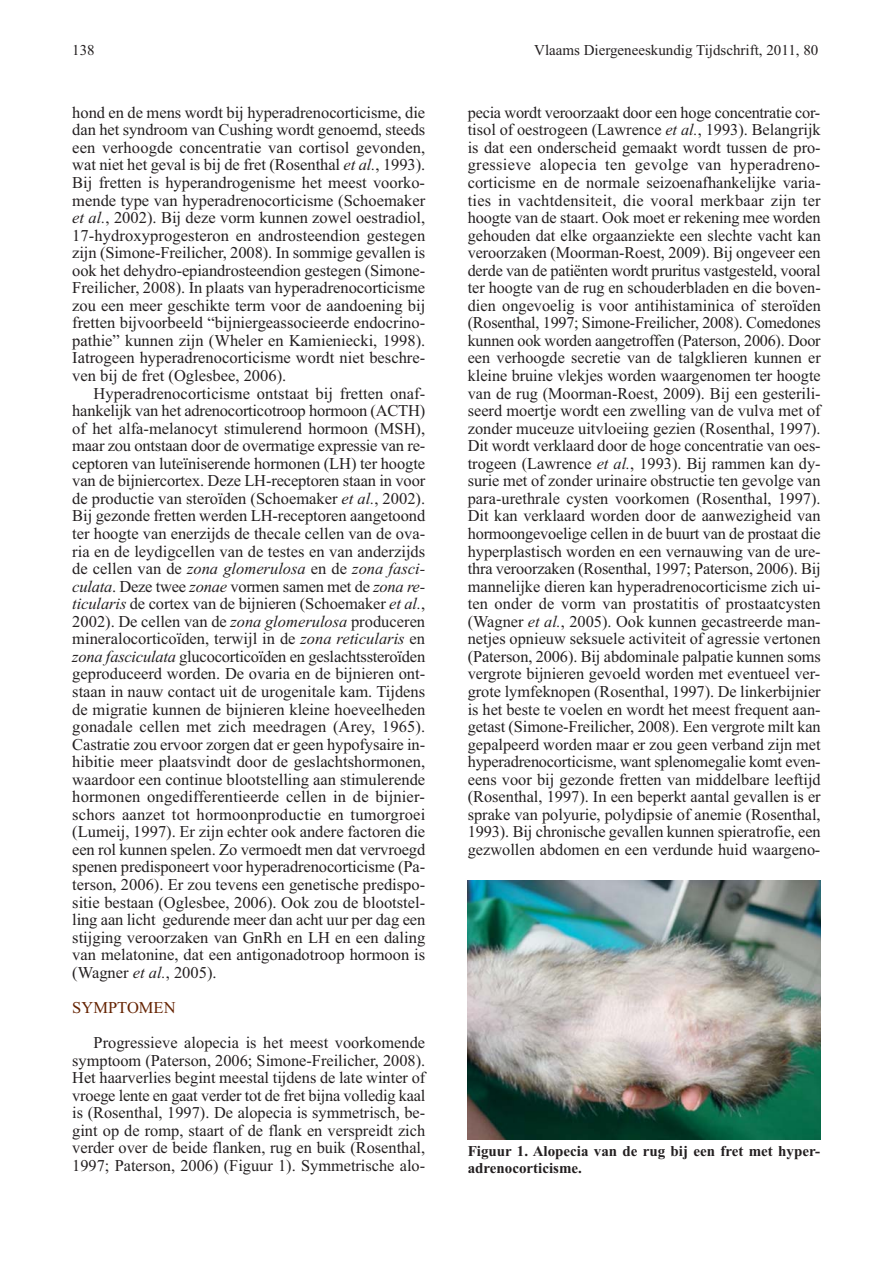
<style>
.page{position:relative;width:893px;height:1263px;background:#fff}
.page>*{position:absolute;margin:0;border:0;box-sizing:border-box;transform-origin:0 0}
.t1{font:16.5px/17.5px "Times New Roman";color:#231f20;text-align:justify}
.t2{font:16.5px "Times New Roman";color:#642200}
.t3{font:700 15px/16.2px "Times New Roman";color:#231f20}
.t4{font:15px "Times New Roman";color:#231f20}
.s1{font-style:italic}
</style>
<div class="page">
<img style="left:468px;top:880px;width:353px;height:260px">
<p class="t4" style="left:72px;top:45px;width:24px">138</p>
<p class="t4" style="left:534px;top:45px;width:286px">Vlaams Diergeneeskundig Tijdschrift, 2011, 80</p>
<p class="t1" style="left:72px;top:105px;width:354px">hond en de mens wordt bij hyperadrenocorticisme, die dan het syndroom van Cushing wordt genoemd, steeds een verhoogde concentratie van cortisol gevonden, wat niet het geval is bij de fret (Rosenthal <span class="s1">et al.</span>, 1993).<br>Bij fretten is hyperandrogenisme het meest voorko&shy;mende type van hyperadrenocorticisme (Schoemaker <span class="s1">et al.</span>, 2002). Bij deze vorm kunnen zowel oestradiol, 17-hydroxyprogesteron en androsteendion gestegen zijn (Simone-Freilicher, 2008). In sommige gevallen is ook het dehydro-epiandrosteendion gestegen (Simone-Freilicher, 2008). In plaats van hyperadrenocorticisme zou een meer geschikte term voor de aandoening bij fretten bijvoorbeeld “bijniergeassocieerde endocrino&shy;pathie” kunnen zijn (Wheler en Kamieniecki, 1998).<br>Iatrogeen hyperadrenocorticisme wordt niet beschre&shy;ven bij de fret (Oglesbee, 2006).</p>
<p class="t1" style="left:72px;top:386px;width:354px;text-indent:21px">Hyperadrenocorticisme ontstaat bij fretten onaf&shy;hankelijk van het adrenocorticotroop hormoon (ACTH) of het alfa-melanocyt stimulerend hormoon (MSH), maar zou ontstaan door de overmatige expressie van re&shy;ceptoren van luteïniserende hormonen (LH) ter hoogte van de bijniercortex. Deze LH-receptoren staan in voor de productie van steroïden (Schoemaker <span class="s1">et al.</span>, 2002).<br>Bij gezonde fretten werden LH-receptoren aangetoond ter hoogte van enerzijds de thecale cellen van de ova&shy;ria en de leydigcellen van de testes en van anderzijds de cellen van de <span class="s1">zona glomerulosa</span> en de <span class="s1">zona fasci&shy;culata</span>. Deze twee <span class="s1">zonae</span> vormen samen met de <span class="s1">zona re&shy;ticularis</span> de cortex van de bijnieren (Schoemaker <span class="s1">et al.</span>, 2002). De cellen van de <span class="s1">zona glomerulosa</span> produceren mineralocorticoïden, terwijl in de <span class="s1">zona reticularis</span> en <span class="s1">zona fasciculata</span> glucocorticoïden en geslachtssteroïden geproduceerd worden. De ovaria en de bijnieren ont&shy;staan in nauw contact uit de urogenitale kam. Tijdens de migratie kunnen de bijnieren kleine hoeveelheden gonadale cellen met zich meedragen (Arey, 1965).<br>Castratie zou ervoor zorgen dat er geen hypofysaire in&shy;hibitie meer plaatsvindt door de geslachtshormonen, waardoor een continue blootstelling aan stimulerende hormonen ongedifferentieerde cellen in de bijnier&shy;schors aanzet tot hormoonproductie en tumorgroei (Lumeij, 1997). Er zijn echter ook andere factoren die een rol kunnen spelen. Zo vermoedt men dat vervroegd spenen predisponeert voor hyperadrenocorticisme (Pa&shy;terson, 2006). Er zou tevens een genetische predispo&shy;sitie bestaan (Oglesbee, 2006). Ook zou de blootstel&shy;ling aan licht gedurende meer dan acht uur per dag een stijging veroorzaken van GnRh en LH en een daling van melatonine, dat een antigonadotroop hormoon is (Wagner <span class="s1">et al.</span>, 2005).</p>
<p class="t2" style="left:72px;top:1001px;width:105px">SYMPTOMEN</p>
<p class="t1" style="left:72px;top:1035px;width:354px;text-indent:21px">Progressieve alopecia is het meest voorkomende symptoom (Paterson, 2006; Simone-Freilicher, 2008).<br>Het haarverlies begint meestal tijdens de late winter of vroege lente en gaat verder tot de fret bijna volledig kaal is (Rosenthal, 1997). De alopecia is symmetrisch, be&shy;gint op de romp, staart of de flank en verspreidt zich verder over de beide flanken, rug en buik (Rosenthal, 1997; Paterson, 2006) (Figuur 1). Symmetrische alo-</p>
<p class="t1" style="left:468px;top:105px;width:354px">pecia wordt veroorzaakt door een hoge concentratie cor&shy;tisol of oestrogeen (Lawrence <span class="s1">et al.</span>, 1993). Belangrijk is dat een onderscheid gemaakt wordt tussen de pro&shy;gressieve alopecia ten gevolge van hyperadreno&shy;corticisme en de normale seizoenafhankelijke varia&shy;ties in vachtdensiteit, die vooral merkbaar zijn ter hoogte van de staart. Ook moet er rekening mee worden gehouden dat elke orgaanziekte een slechte vacht kan veroorzaken (Moorman-Roest, 2009). Bij ongeveer een derde van de patiënten wordt pruritus vastgesteld, vooral ter hoogte van de rug en schouderbladen en die boven&shy;dien ongevoelig is voor antihistaminica of steroïden (Rosenthal, 1997; Simone-Freilicher, 2008). Comedones kunnen ook worden aangetroffen (Paterson, 2006). Door een verhoogde secretie van de talgklieren kunnen er kleine bruine vlekjes worden waargenomen ter hoogte van de rug (Moorman-Roest, 2009). Bij een gesterili&shy;seerd moertje wordt een zwelling van de vulva met of zonder muceuze uitvloeiing gezien (Rosenthal, 1997).<br>Dit wordt verklaard door de hoge concentratie van oes&shy;trogeen (Lawrence <span class="s1">et al.</span>, 1993). Bij rammen kan dy&shy;surie met of zonder urinaire obstructie ten gevolge van para-urethrale cysten voorkomen (Rosenthal, 1997).<br>Dit kan verklaard worden door de aanwezigheid van hormoongevoelige cellen in de buurt van de prostaat die hyperplastisch worden en een vernauwing van de ure&shy;thra veroorzaken (Rosenthal, 1997; Paterson, 2006). Bij mannelijke dieren kan hyperadrenocorticisme zich ui&shy;ten onder de vorm van prostatitis of prostaatcysten (Wagner <span class="s1">et al.</span>, 2005). Ook kunnen gecastreerde man&shy;netjes opnieuw seksuele activiteit of agressie vertonen (Paterson, 2006). Bij abdominale palpatie kunnen soms vergrote bijnieren gevoeld worden met eventueel ver&shy;grote lymfeknopen (Rosenthal, 1997). De linkerbijnier is het beste te voelen en wordt het meest frequent aan&shy;getast (Simone-Freilicher, 2008). Een vergrote milt kan gepalpeerd worden maar er zou geen verband zijn met hyperadrenocorticisme, want splenomegalie komt even&shy;eens voor bij gezonde fretten van middelbare leeftijd (Rosenthal, 1997). In een beperkt aantal gevallen is er sprake van polyurie, polydipsie of anemie (Rosenthal, 1993). Bij chronische gevallen kunnen spieratrofie, een gezwollen abdomen en een verdunde huid waargeno-</p>
<p class="t3" style="left:468px;top:1145px;width:354px">Figuur 1. Alopecia van de rug bij een fret met hyper&shy;adrenocorticisme.</p>
</div>
